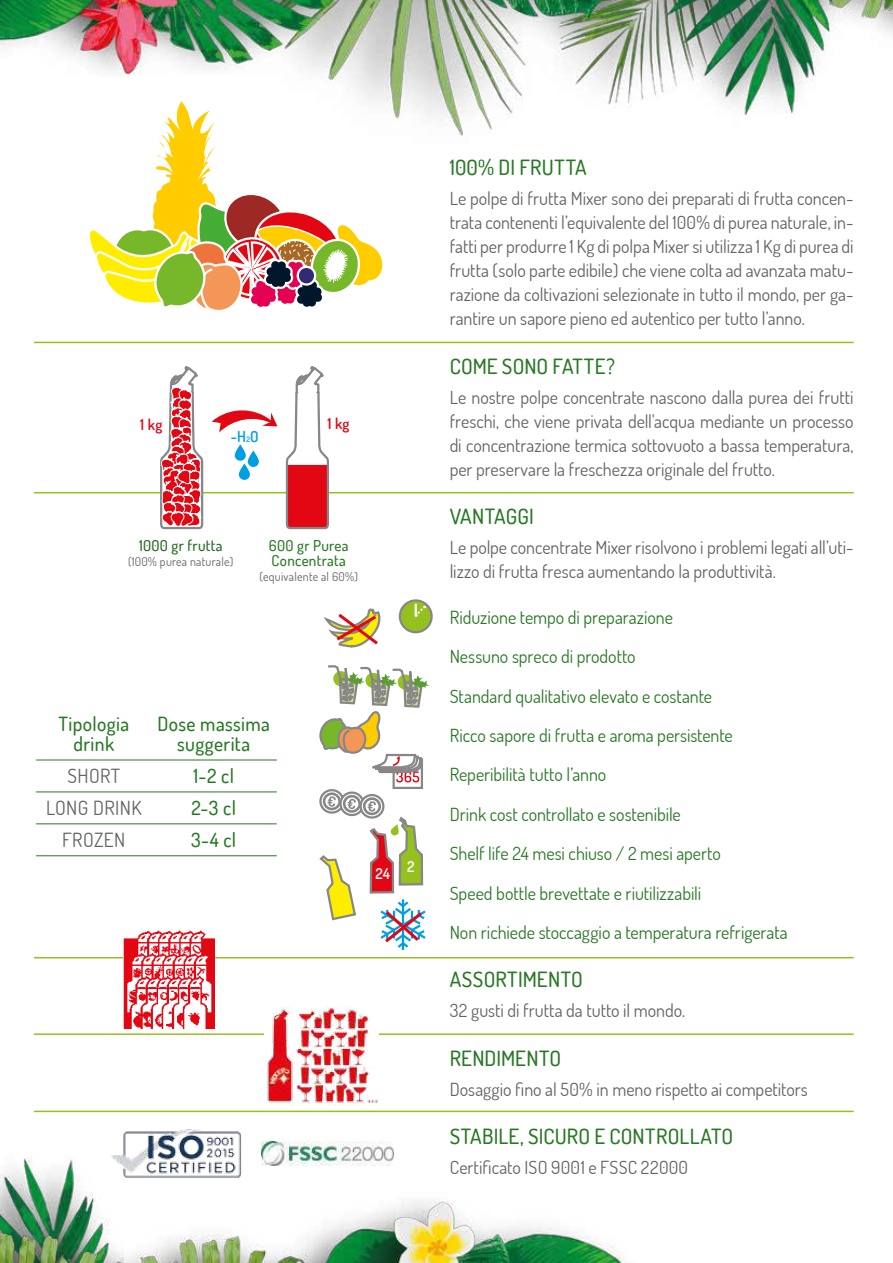
<style>
.page{position:relative;width:893px;height:1263px;background:#fff}
.page>*{position:absolute;margin:0;border:0;box-sizing:border-box;transform-origin:0 0}
.t1{font:500 21px "Dosis";letter-spacing:.01em;color:#297825}
.t2{font:500 19.5px "Dosis";letter-spacing:.02em;color:#297825}
.t3{font:19.5px "Dosis";letter-spacing:.02em;color:#646363}
.t4{font:18px/24px "Dosis";color:#646363;text-align:justify}
.t5{font:18px/39.5px "Dosis";letter-spacing:-.005em;color:#297825}
.t6{font:500 15px/15px "Dosis";letter-spacing:.02em;color:#297825}
.t7{font:500 15px "Dosis";letter-spacing:.02em;color:#256820}
.t8{font:600 15px "Dosis";color:#e30613}
.t9{font:600 15px "Dosis";color:#009fe3}
.t10{font:600 15px "Dosis";color:#fff}
.t11{font:12px "Dosis";letter-spacing:.02em;color:#646363}
.s1{font-size:7.5px}
</style>
<div class="page">
<img style="left:123px;top:1148px;width:504px;height:115px">
<img style="left:0;top:1157px;width:123px;height:106px">
<img style="left:151px;top:0;width:742px;height:136px">
<img style="left:0;top:0;width:151px;height:75px">
<hr style="left:34px;top:492px;width:820px;height:1px;background:#95c11f">
<hr style="left:34px;top:957px;width:820px;height:1px;background:#95c11f">
<hr style="left:34px;top:1033px;width:820px;height:2px;background:#95c11f">
<hr style="left:34px;top:1111px;width:820px;height:1px;background:#95c11f">
<img style="left:264px;top:1007px;width:115px;height:98px">
<img style="left:123px;top:930px;width:91px;height:99px">
<hr style="left:34px;top:342px;width:820px;height:1px;background:#95c11f">
<svg style="left:90px;top:99px;width:296px;height:211px"></svg>
<hr style="left:36px;top:759px;width:241px;height:1px;background:#297825">
<hr style="left:36px;top:791px;width:241px;height:1px;background:#297825">
<hr style="left:36px;top:823px;width:241px;height:1px;background:#297825">
<hr style="left:36px;top:855px;width:241px;height:1px;background:#297825">
<svg style="left:400px;top:600px;width:32px;height:32px"></svg>
<div style="left:399px;top:599px;width:34px;height:34px;border:2px solid #878787;border-radius:50%"></div>
<svg style="left:415px;top:604px;width:11px;height:13px"></svg>
<svg style="left:324px;top:608px;width:57px;height:40px"></svg>
<svg style="left:319px;top:665px;width:110px;height:285px"></svg>
<svg style="left:285px;top:366px;width:46px;height:164px"></svg>
<svg style="left:212px;top:410px;width:65px;height:22px"></svg>
<svg style="left:235px;top:444px;width:11px;height:17px"></svg>
<svg style="left:248px;top:451px;width:11px;height:16px"></svg>
<svg style="left:239px;top:463px;width:11px;height:17px"></svg>
<svg style="left:159px;top:366px;width:46px;height:164px"></svg>
<img style="left:261px;top:1141px;width:132px;height:24px">
<img style="left:109px;top:1129px;width:135px;height:52px">
<p class="t8" style="left:140px;top:415px;width:24px">1 kg</p>
<p class="t8" style="left:327px;top:414px;width:24px">1 kg</p>
<p class="t9" style="left:231px;top:426px;width:30px">-H<span class="s1">2</span>O</p>
<p class="t7" style="left:139px;top:536px;width:85px">1000 gr frutta</p>
<p class="t11" style="left:128px;top:554px;width:107px">(100% purea naturale)</p>
<p class="t6" style="left:269px;top:538px;width:81px">600 gr Purea<br>Concentrata</p>
<p class="t11" style="left:260px;top:569px;width:100px">(equivalente al 60%)</p>
<p class="t2" style="left:58px;top:711px;width:72px">Tipologia</p>
<p class="t2" style="left:157px;top:711px;width:114px">Dose massima</p>
<p class="t2" style="left:73px;top:731px;width:42px">drink</p>
<p class="t2" style="left:177px;top:731px;width:74px">suggerita</p>
<p class="t3" style="left:67px;top:763px;width:54px">SHORT</p>
<p class="t2" style="left:193px;top:763px;width:42px">1-2 cl</p>
<p class="t3" style="left:46px;top:795px;width:97px">LONG DRINK</p>
<p class="t2" style="left:191px;top:795px;width:46px">2-3 cl</p>
<p class="t3" style="left:62px;top:827px;width:65px">FROZEN</p>
<p class="t2" style="left:191px;top:827px;width:46px">3-4 cl</p>
<p class="t10" style="left:375px;top:864px;width:16px">24</p>
<p class="t10" style="left:407px;top:857px;width:9px">2</p>
<p class="t1" style="left:450px;top:154px;width:139px">100% DI FRUTTA</p>
<p class="t4" style="left:450px;top:186px;width:405px">Le polpe di frutta Mixer sono dei preparati di frutta concen&shy;trata contenenti l’equivalente del 100% di purea naturale, in&shy;fatti per produrre 1 Kg di polpa Mixer si utilizza 1 Kg di purea di frutta (solo parte edibile) che viene colta ad avanzata matu&shy;razione da coltivazioni selezionate in tutto il mondo, per ga&shy;rantire un sapore pieno ed autentico per tutto l’anno.</p>
<p class="t1" style="left:450px;top:352px;width:167px">COME SONO FATTE?</p>
<p class="t4" style="left:450px;top:385px;width:405px">Le nostre polpe concentrate nascono dalla purea dei frutti freschi, che viene privata dell'acqua mediante un processo di concentrazione termica sottovuoto a bassa temperatura, per preservare la freschezza originale del frutto.</p>
<p class="t1" style="left:450px;top:503px;width:86px">VANTAGGI</p>
<p class="t4" style="left:450px;top:535px;width:405px">Le polpe concentrate Mixer risolvono i problemi legati all’uti&shy;lizzo di frutta fresca aumentando la produttività.</p>
<p class="t5" style="left:450px;top:597px;width:340px">Riduzione tempo di preparazione<br>Nessuno spreco di prodotto<br>Standard qualitativo elevato e costante<br>Ricco sapore di frutta e aroma persistente Reperibilità tutto l’anno<br>Drink cost controllato e sostenibile<br>Shelf life 24 mesi chiuso / 2 mesi aperto<br>Speed bottle brevettate e riutilizzabili<br>Non richiede stoccaggio a temperatura refrigerata</p>
<p class="t1" style="left:450px;top:966px;width:135px">ASSORTIMENTO</p>
<p class="t4" style="left:450px;top:998px;width:237px">32 gusti di frutta da tutto il mondo.</p>
<p class="t1" style="left:450px;top:1044px;width:113px">RENDIMENTO</p>
<p class="t4" style="left:450px;top:1077px;width:360px">Dosaggio fino al 50% in meno rispetto ai competitors</p>
<p class="t1" style="left:450px;top:1123px;width:285px">STABILE, SICURO E CONTROLLATO</p>
<p class="t4" style="left:450px;top:1155px;width:240px">Certificato ISO 9001 e FSSC 22000</p>
</div>
